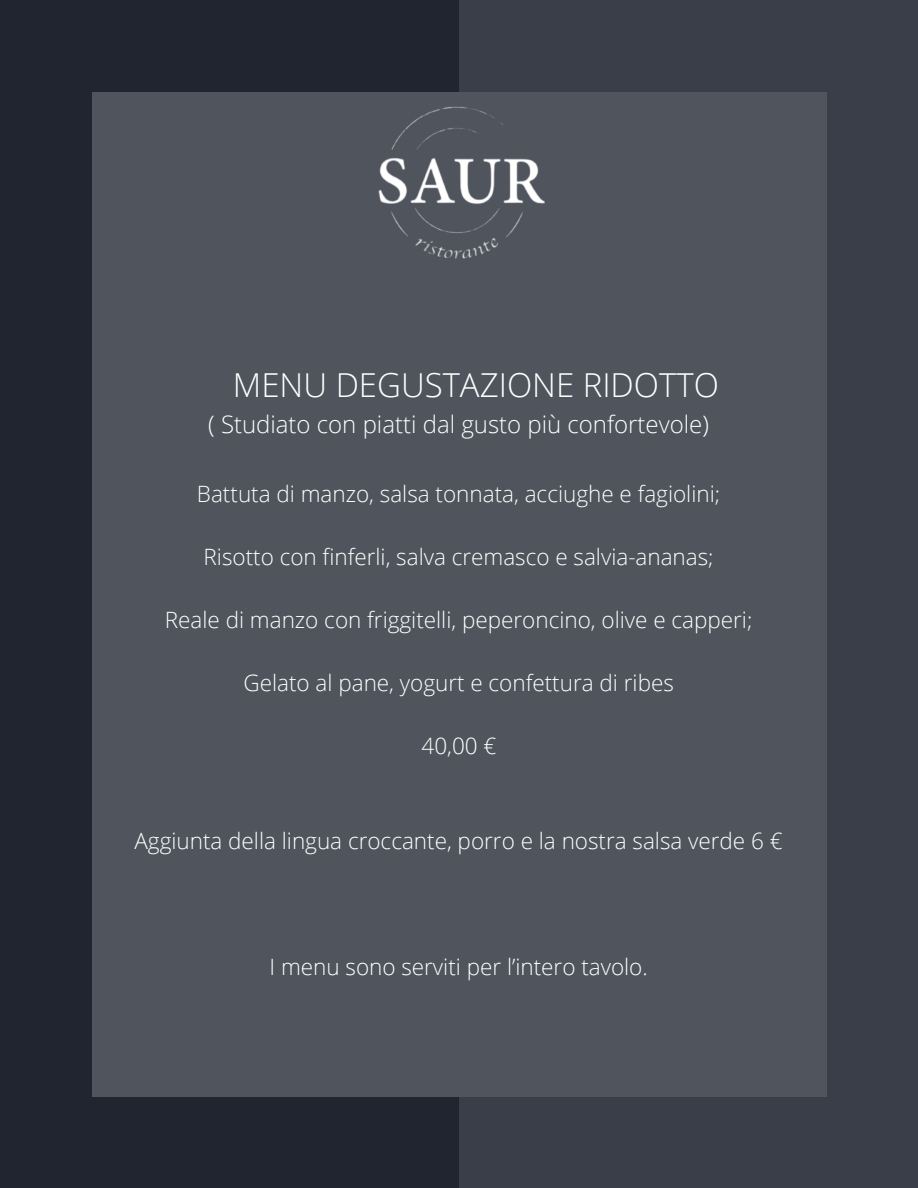
<style>
.page{position:relative;width:918px;height:1188px;background:#212530}
.page>*{position:absolute;margin:0;border:0;box-sizing:border-box;transform-origin:0 0}
.t1{font:300 33px "Open Sans";color:#fff}
.t2{font:300 24px "Open Sans";color:#fff}
.t3{font:300 22.5px "Open Sans";color:#fff}
</style>
<div class="page">
<div style="left:459px;top:0;width:459px;height:1188px;background:#3a3e48"></div>
<div style="left:92px;top:92px;width:734px;height:1004px;background:#50545d"></div>
<img style="left:378px;top:106px;width:167px;height:153px">
<p class="t1" style="left:233px;top:362px;width:487px">MENU DEGUSTAZIONE RIDOTTO</p>
<p class="t2" style="left:208px;top:407px;width:502px">( Studiato con piatti dal gusto più confortevole)</p>
<p class="t3" style="left:197px;top:478px;width:525px">Battuta di manzo, salsa tonnata, acciughe e fagiolini;</p>
<p class="t3" style="left:204px;top:541px;width:511px">Risotto con finferli, salva cremasco e salvia-ananas;</p>
<p class="t3" style="left:165px;top:604px;width:589px">Reale di manzo con friggitelli, peperoncino, olive e capperi;</p>
<p class="t3" style="left:243px;top:667px;width:432px">Gelato al pane, yogurt e confettura di ribes</p>
<p class="t3" style="left:422px;top:730px;width:76px">40,00 €</p>
<p class="t3" style="left:134px;top:825px;width:650px">Aggiunta della lingua croccante, porro e la nostra salsa verde 6 €</p>
<p class="t3" style="left:270px;top:951px;width:380px">I menu sono serviti per l’intero tavolo.</p>
</div>
